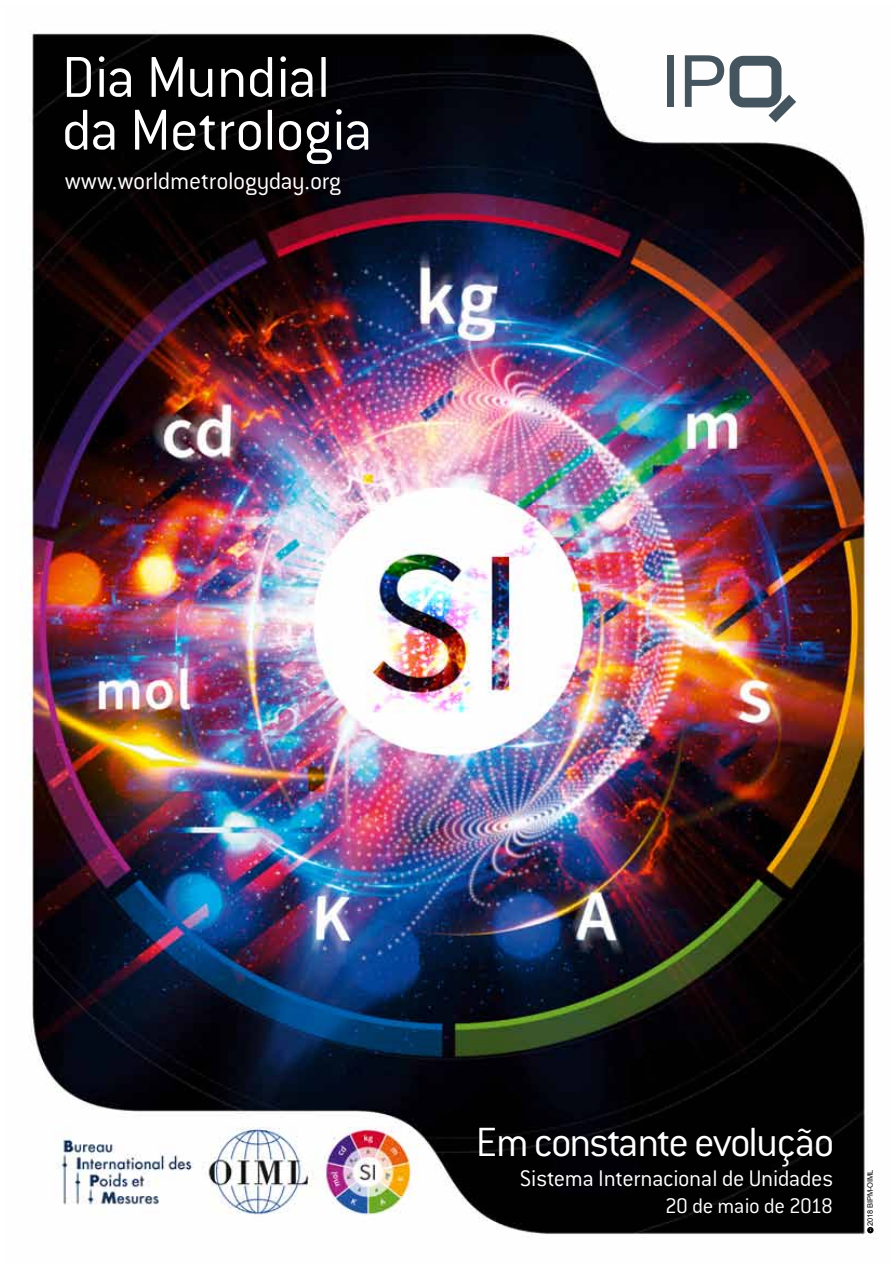
<style>
.page{position:relative;width:893px;height:1263px;background:#fff}
.page>*{position:absolute;margin:0;border:0;box-sizing:border-box;transform-origin:0 0}
.t1{font:300 63.3px/52.8px "Conduit ITC Std";letter-spacing:-.02em;color:#fff}
.t2{font:300 44.85px "Conduit ITC Std";letter-spacing:-.04em;color:#fff}
.t3{font:300 26.4px "Conduit ITC Std";letter-spacing:-.015em;color:#fff}
.t4{font:300 24.75px "Conduit ITC Std";letter-spacing:-.015em;color:#fff}
.t5{font:300 23.25px "Conduit ITC Std";letter-spacing:-.02em;color:#fff}
.t6{font:7.5px "Arial";letter-spacing:-.03em;color:#000}
.s1{font-family:"Gautami";font-size:4.65px}
</style>
<div class="page">
<img style="left:20px;top:32px;width:848px;height:1204px">
<div style="left:866px;top:1204px;width:9px;height:30px;background:#fff"></div>
<div style="left:867px;top:1227px;width:7px;height:6px;border:2px solid #000;border-radius:50%"></div>
<svg style="left:868px;top:1228px;width:4px;height:4px"></svg>
<div style="left:667px;top:56px;width:7px;height:51px;background:#455560"></div>
<svg style="left:685px;top:55px;width:39px;height:52px"></svg>
<svg style="left:730px;top:56px;width:66px;height:66px"></svg>
<h1 class="t1" style="left:62px;top:49px;width:312px">Dia Mundial da Metrologia</h1>
<p class="t3" style="left:65px;top:165px;width:278px">www.worldmetrologyday.org</p>
<h2 class="t2" style="left:476px;top:1115px;width:360px">Em constante evolução</h2>
<p class="t4" style="left:520px;top:1163px;width:315px">Sistema Internacional de Unidades</p>
<p class="t5" style="left:665px;top:1191px;width:169px">20 de maio de 2018</p>
<p class="t6" style="left:865px;top:1232px;width:63px;rotate:-90deg"><span class="s1">C</span> 2018 BIPM-OIML</p>
</div>
